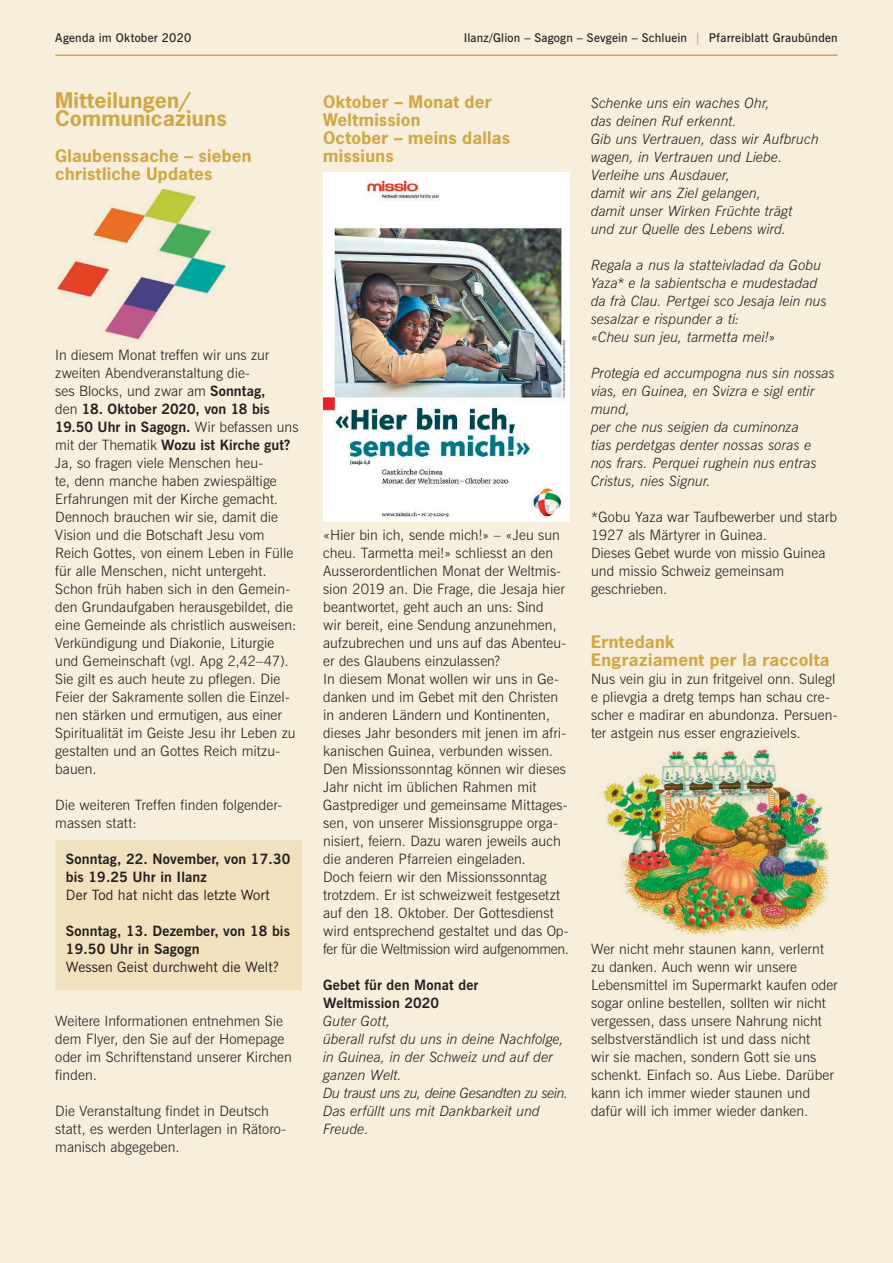
<style>
.page{position:relative;width:893px;height:1263px;background:#f7eedb}
.page>*{position:absolute;margin:0;border:0;box-sizing:border-box;transform-origin:0 0}
.t1{font:700 20.25px/18px "News Gothic";letter-spacing:.01em;color:#d1a644;scale:1.05 1}
.t2{font:700 16.35px/18px "News Gothic";letter-spacing:.015em;color:#d1a644;scale:1.05 1}
.t3{font:300 14.25px/18px "News Gothic BT";letter-spacing:.005em;color:#231f20}
.t4{font:italic 300 14.25px/18px "News Gothic BT";color:#231f20}
.t5{font:700 14.25px/18px "News Gothic BT";letter-spacing:.01em;color:#231f20}
.t6{font:14.25px "News Gothic BT";letter-spacing:.01em;color:#231f20}
.t7{font:600 12px "News Gothic BT";letter-spacing:.02em;color:#231f20}
.s1{color:#d1a644}
.s2{font-weight:700}
</style>
<div class="page">
<hr style="left:55px;top:55px;width:783px;height:1px;background:#d1a644">
<div style="left:55px;top:840px;width:247px;height:24px;background:#f0e1bf"></div>
<div style="left:55px;top:858px;width:247px;height:24px;background:#f0e1bf"></div>
<div style="left:55px;top:876px;width:247px;height:24px;background:#f0e1bf"></div>
<div style="left:55px;top:894px;width:247px;height:24px;background:#f0e1bf"></div>
<div style="left:55px;top:912px;width:247px;height:24px;background:#f0e1bf"></div>
<div style="left:55px;top:930px;width:247px;height:24px;background:#f0e1bf"></div>
<div style="left:55px;top:948px;width:247px;height:24px;background:#f0e1bf"></div>
<div style="left:55px;top:966px;width:247px;height:24px;background:#f0e1bf"></div>
<img style="left:57px;top:190px;width:169px;height:152px">
<img style="left:323px;top:172px;width:247px;height:350px">
<img style="left:603px;top:749px;width:226px;height:187px">
<p class="t7" style="left:55px;top:31px;width:137px">Agenda im Oktober 2020</p>
<p class="t7" style="left:464px;top:31px;width:375px">Ilanz/Glion – Sagogn – Sevgein – Schluein <span class="s1">|</span> Pfarreiblatt Graubünden</p>
<h1 class="t1" style="left:55px;top:91px;width:165px">Mitteilungen/<br>Communicaziuns</h1>
<p class="t2" style="left:55px;top:146px;width:188px">Glaubenssache – sieben christliche Updates</p>
<p class="t3" style="left:55px;top:346px;width:245px">In diesem Monat treffen wir uns zur zweiten Abendveranstaltung die-<br>ses Blocks, und zwar am <span class="s2">Sonntag,<br></span>den <span class="s2">18. Oktober 2020, von 18 bis 19.50 Uhr in Sagogn.</span> Wir befassen uns mit der Thematik <span class="s2">Wozu ist Kirche gut?<br></span>Ja, so fragen viele Menschen heu-<br>te, denn manche haben zwiespältige Erfahrungen mit der Kirche gemacht.<br>Dennoch brauchen wir sie, damit die Vision und die Botschaft Jesu vom Reich Gottes, von einem Leben in Fülle für alle Menschen, nicht untergeht.<br>Schon früh haben sich in den Gemein&shy;den Grundaufgaben herausgebildet, die eine Gemeinde als christlich ausweisen:<br>Verkündigung und Diakonie, Liturgie und Gemeinschaft (vgl. Apg 2,42–47).<br>Sie gilt es auch heute zu pflegen. Die Feier der Sakramente sollen die Einzel&shy;nen stärken und ermutigen, aus einer Spiritualität im Geiste Jesu ihr Leben zu gestalten und an Gottes Reich mitzu&shy;bauen.</p>
<p class="t3" style="left:55px;top:796px;width:228px">Die weiteren Treffen finden folgender&shy;massen statt:</p>
<p class="t5" style="left:66px;top:850px;width:226px">Sonntag, 22. November, von 17.30 bis 19.25 Uhr in Ilanz</p>
<p class="t6" style="left:66px;top:886px;width:206px">Der Tod hat nicht das letzte Wort</p>
<p class="t5" style="left:66px;top:922px;width:226px">Sonntag, 13. Dezember, von 18 bis<br>19.50 Uhr in Sagogn</p>
<p class="t6" style="left:66px;top:958px;width:215px">Wessen Geist durchweht die Welt?</p>
<p class="t3" style="left:55px;top:1012px;width:238px">Weitere Informationen entnehmen Sie dem Flyer, den Sie auf der Homepage oder im Schriftenstand unserer Kirchen finden.</p>
<p class="t3" style="left:55px;top:1102px;width:232px">Die Veranstaltung findet in Deutsch statt, es werden Unterlagen in Rätoro&shy;manisch abgegeben.</p>
<p class="t2" style="left:323px;top:92px;width:180px">Oktober – Monat der<br>Weltmission<br>October – meins dallas missiuns</p>
<p class="t3" style="left:323px;top:526px;width:247px">«Hier bin ich, sende mich!» – «Jeu sun cheu. Tarmetta mei!» schliesst an den Ausserordentlichen Monat der Weltmis&shy;sion 2019 an. Die Frage, die Jesaja hier beantwortet, geht auch an uns: Sind<br>wir bereit, eine Sendung anzunehmen, aufzubrechen und uns auf das Abenteu&shy;er des Glaubens einzulassen?<br>In diesem Monat wollen wir uns in Ge&shy;danken und im Gebet mit den Christen in anderen Ländern und Kontinenten, dieses Jahr besonders mit jenen im afri&shy;kanischen Guinea, verbunden wissen.<br>Den Missionssonntag können wir dieses Jahr nicht im üblichen Rahmen mit Gastprediger und gemeinsame Mittages&shy;sen, von unserer Missionsgruppe orga&shy;nisiert, feiern. Dazu waren jeweils auch die anderen Pfarreien eingeladen.<br>Doch feiern wir den Missionssonntag trotzdem. Er ist schweizweit festgesetzt auf den 18. Oktober. Der Gottesdienst wird entsprechend gestaltet und das Op&shy;fer für die Weltmission wird aufgenommen.</p>
<p class="t5" style="left:323px;top:976px;width:157px">Gebet für den Monat der<br>Weltmission 2020</p>
<p class="t4" style="left:323px;top:1012px;width:247px">Guter Gott,<br>überall rufst du uns in deine Nachfolge, in Guinea, in der Schweiz und auf der ganzen Welt.<br>Du traust uns zu, deine Gesandten zu sein.<br>Das erfüllt uns mit Dankbarkeit und<br>Freude.</p>
<p class="t4" style="left:591px;top:94px;width:229px">Schenke uns ein waches Ohr,<br>das deinen Ruf erkennt.<br>Gib uns Vertrauen, dass wir Aufbruch wagen, in Vertrauen und Liebe.<br>Verleihe uns Ausdauer,<br>damit wir ans Ziel gelangen,<br>damit unser Wirken Früchte trägt und zur Quelle des Lebens wird.</p>
<p class="t4" style="left:591px;top:256px;width:237px">Regala a nus la statteivladad da Gobu Yaza* e la sabientscha e mudestadad da frà Clau. Pertgei sco Jesaja lein nus sesalzar e rispunder a ti:<br>«Cheu sun jeu, tarmetta mei!»</p>
<p class="t4" style="left:591px;top:364px;width:245px">Protegia ed accumpogna nus sin nossas vias, en Guinea, en Svizra e sigl entir mund,<br>per che nus seigien da cuminonza<br>tias perdetgas denter nossas soras e nos frars. Perquei rughein nus entras<br>Cristus, nies Signur.</p>
<p class="t3" style="left:591px;top:508px;width:247px">*Gobu Yaza war Taufbewerber und starb<br>1927 als Märtyrer in Guinea.<br>Dieses Gebet wurde von missio Guinea und missio Schweiz gemeinsam geschrieben.</p>
<p class="t2" style="left:591px;top:632px;width:229px">Erntedank<br>Engraziament per la raccolta</p>
<p class="t3" style="left:591px;top:670px;width:248px">Nus vein giu in zun fritgeivel onn. Sulegl e plievgia a dretg temps han schau cre&shy;scher e madirar en abundonza. Persuen&shy;ter astgein nus esser engrazieivels.</p>
<p class="t3" style="left:591px;top:940px;width:248px">Wer nicht mehr staunen kann, verlernt zu danken. Auch wenn wir unsere Lebensmittel im Supermarkt kaufen oder sogar online bestellen, sollten wir nicht vergessen, dass unsere Nahrung nicht selbstverständlich ist und dass nicht<br>wir sie machen, sondern Gott sie uns schenkt. Einfach so. Aus Liebe. Darüber kann ich immer wieder staunen und dafür will ich immer wieder danken.</p>
</div>
